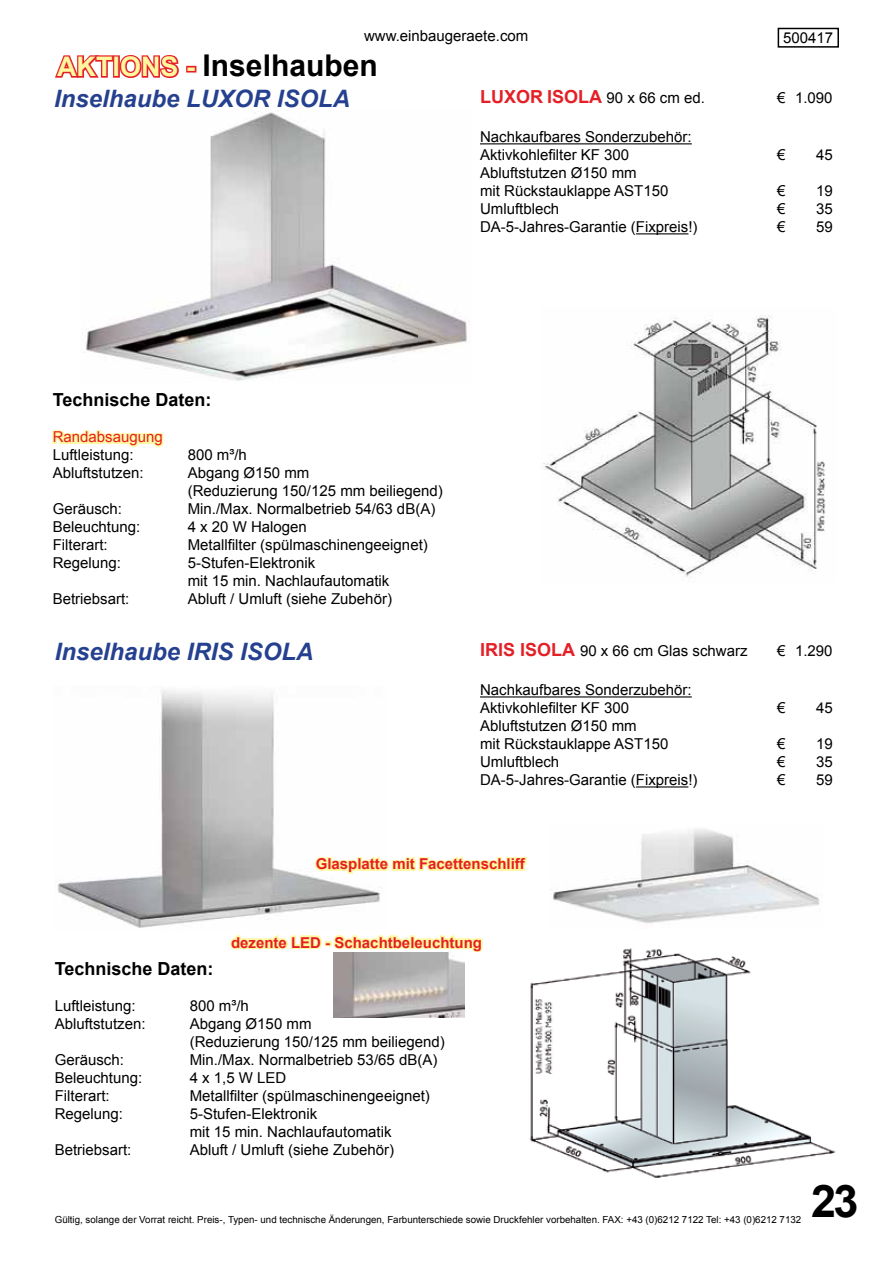
<style>
.page{position:relative;width:893px;height:1263px;background:#fff}
.page>*{position:absolute;margin:0;border:0;box-sizing:border-box;transform-origin:0 0}
.t1{font:700 45px "Arial";color:#000}
.t2{font:700 30px "Arial";color:#000}
.t3{font:italic 700 24px "Arial";color:#25408f}
.t4{font:700 18px "Arial";color:#000}
.t5{font:700 18px "Arial";color:#e41f26}
.t6{font:15px/18px "Arial";color:#000}
.t7{font:700 15px "Arial";color:#e41f26}
.t8{font:15px "Arial";color:#e41f26}
.t9{font:9.75px "Arial";color:#000}
.s1{font-size:27px;color:#fff89f}
.s2{font-weight:400;font-size:15px;color:#000}
.s3{font-weight:700;font-size:18px;color:#e41f26}
</style>
<div class="page">
<div style="left:778px;top:28px;width:61px;height:20px;border:2px solid #000"></div>
<img style="left:85px;top:112px;width:385px;height:269px">
<img style="left:529px;top:948px;width:307px;height:230px">
<hr style="left:480px;top:143px;width:212px;height:1px;background:#000">
<hr style="left:636px;top:233px;width:52px;height:1px;background:#000">
<svg style="left:52px;top:430px;width:112px;height:18px"></svg>
<img style="left:541px;top:315px;width:284px;height:262px">
<img style="left:57px;top:690px;width:323px;height:238px">
<hr style="left:480px;top:696px;width:212px;height:1px;background:#000">
<hr style="left:636px;top:786px;width:52px;height:1px;background:#000">
<svg style="left:313px;top:846px;width:214px;height:29px"></svg>
<svg style="left:228px;top:924px;width:255px;height:31px"></svg>
<img style="left:550px;top:829px;width:270px;height:94px">
<img style="left:334px;top:952px;width:131px;height:65px">
<svg style="left:55px;top:55px;width:124px;height:23px"></svg>
<div style="left:186px;top:66px;width:10px;height:7px;border:3px solid #e41f26"></div>
<p class="t6" style="left:364px;top:27px;width:166px">www.einbaugeraete.com</p>
<p class="t6" style="left:783px;top:29px;width:52px">500417</p>
<h2 class="t2" style="left:57px;top:46px;width:322px"><span class="s1">AKTIONS -</span> Inselhauben</h2>
<h3 class="t3" style="left:54px;top:83px;width:298px">Inselhaube LUXOR ISOLA</h3>
<p class="t5" style="left:480px;top:84px;width:226px">LUXOR ISOLA <span class="s2">90 x 66 cm ed.</span></p>
<p class="t6" style="left:777px;top:89px;width:57px">€ 1.090</p>
<p class="t6" style="left:480px;top:128px;width:213px">Nachkaufbares Sonderzubehör:<br>Aktivkohlefilter KF 300</p>
<p class="t6" style="left:777px;top:146px;width:10px">€</p>
<p class="t6" style="left:816px;top:146px;width:18px">45</p>
<p class="t6" style="left:480px;top:164px;width:190px">Abluftstutzen Ø150 mm<br>mit Rückstauklappe AST150</p>
<p class="t6" style="left:777px;top:182px;width:10px">€</p>
<p class="t6" style="left:816px;top:182px;width:18px">19</p>
<p class="t6" style="left:480px;top:200px;width:81px">Umluftblech</p>
<p class="t6" style="left:777px;top:200px;width:10px">€</p>
<p class="t6" style="left:816px;top:200px;width:18px">35</p>
<p class="t6" style="left:480px;top:218px;width:219px">DA-5-Jahres-Garantie (Fixpreis!)</p>
<p class="t6" style="left:777px;top:218px;width:10px">€</p>
<p class="t6" style="left:816px;top:218px;width:18px">59</p>
<p class="t4" style="left:53px;top:388px;width:160px">Technische Daten:</p>
<p class="t8" style="left:53px;top:427px;width:112px">Randabsaugung</p>
<p class="t6" style="left:53px;top:446px;width:82px">Luftleistung:</p>
<p class="t6" style="left:188px;top:446px;width:61px">800 m³/h</p>
<p class="t6" style="left:53px;top:464px;width:92px">Abluftstutzen:</p>
<p class="t6" style="left:188px;top:464px;width:257px">Abgang Ø150 mm<br>(Reduzierung 150/125 mm beiliegend)</p>
<p class="t6" style="left:53px;top:500px;width:71px">Geräusch:</p>
<p class="t6" style="left:188px;top:500px;width:249px">Min./Max. Normalbetrieb 54/63 dB(A)</p>
<p class="t6" style="left:53px;top:518px;width:89px">Beleuchtung:</p>
<p class="t6" style="left:188px;top:518px;width:121px">4 x 20 W Halogen</p>
<p class="t6" style="left:53px;top:536px;width:57px">Filterart:</p>
<p class="t6" style="left:188px;top:536px;width:242px">Metallfilter (spülmaschinengeeignet)</p>
<p class="t6" style="left:53px;top:554px;width:70px">Regelung:</p>
<p class="t6" style="left:188px;top:554px;width:203px">5-Stufen-Elektronik<br>mit 15 min. Nachlaufautomatik</p>
<p class="t6" style="left:53px;top:590px;width:78px">Betriebsart:</p>
<p class="t6" style="left:188px;top:590px;width:206px">Abluft / Umluft (siehe Zubehör)</p>
<h3 class="t3" style="left:55px;top:636px;width:260px">Inselhaube IRIS ISOLA</h3>
<p class="t6" style="left:480px;top:642px;width:269px"><span class="s3">IRIS ISOLA</span> 90 x 66 cm Glas schwarz</p>
<p class="t6" style="left:777px;top:642px;width:57px">€ 1.290</p>
<p class="t6" style="left:480px;top:681px;width:213px">Nachkaufbares Sonderzubehör:<br>Aktivkohlefilter KF 300</p>
<p class="t6" style="left:777px;top:699px;width:10px">€</p>
<p class="t6" style="left:816px;top:699px;width:18px">45</p>
<p class="t6" style="left:480px;top:717px;width:190px">Abluftstutzen Ø150 mm<br>mit Rückstauklappe AST150</p>
<p class="t6" style="left:777px;top:735px;width:10px">€</p>
<p class="t6" style="left:816px;top:735px;width:18px">19</p>
<p class="t6" style="left:480px;top:753px;width:81px">Umluftblech</p>
<p class="t6" style="left:777px;top:753px;width:10px">€</p>
<p class="t6" style="left:816px;top:753px;width:18px">35</p>
<p class="t6" style="left:480px;top:771px;width:219px">DA-5-Jahres-Garantie (Fixpreis!)</p>
<p class="t6" style="left:777px;top:771px;width:10px">€</p>
<p class="t6" style="left:816px;top:771px;width:18px">59</p>
<p class="t7" style="left:316px;top:854px;width:211px">Glasplatte mit Facettenschliff</p>
<p class="t7" style="left:231px;top:932px;width:252px">dezente LED - Schachtbeleuchtung</p>
<p class="t4" style="left:55px;top:957px;width:160px">Technische Daten:</p>
<p class="t6" style="left:55px;top:997px;width:82px">Luftleistung:</p>
<p class="t6" style="left:190px;top:997px;width:61px">800 m³/h</p>
<p class="t6" style="left:55px;top:1015px;width:92px">Abluftstutzen:</p>
<p class="t6" style="left:190px;top:1015px;width:257px">Abgang Ø150 mm<br>(Reduzierung 150/125 mm beiliegend)</p>
<p class="t6" style="left:55px;top:1051px;width:71px">Geräusch:</p>
<p class="t6" style="left:190px;top:1051px;width:249px">Min./Max. Normalbetrieb 53/65 dB(A)</p>
<p class="t6" style="left:55px;top:1069px;width:89px">Beleuchtung:</p>
<p class="t6" style="left:190px;top:1069px;width:98px">4 x 1,5 W LED</p>
<p class="t6" style="left:55px;top:1087px;width:57px">Filterart:</p>
<p class="t6" style="left:190px;top:1087px;width:242px">Metallfilter (spülmaschinengeeignet)</p>
<p class="t6" style="left:55px;top:1105px;width:70px">Regelung:</p>
<p class="t6" style="left:190px;top:1105px;width:203px">5-Stufen-Elektronik<br>mit 15 min. Nachlaufautomatik</p>
<p class="t6" style="left:55px;top:1141px;width:78px">Betriebsart:</p>
<p class="t6" style="left:190px;top:1141px;width:206px">Abluft / Umluft (siehe Zubehör)</p>
<p class="t9" style="left:55px;top:1213px;width:748px">Gültig, solange der Vorrat reicht. Preis-, Typen- und technische Änderungen, Farbunterschiede sowie Druckfehler vorbehalten. FAX: +43 (0)6212 7122 Tel: +43 (0)6212 7132</p>
<h1 class="t1" style="left:811px;top:1171px;width:49px">23</h1>
</div>
